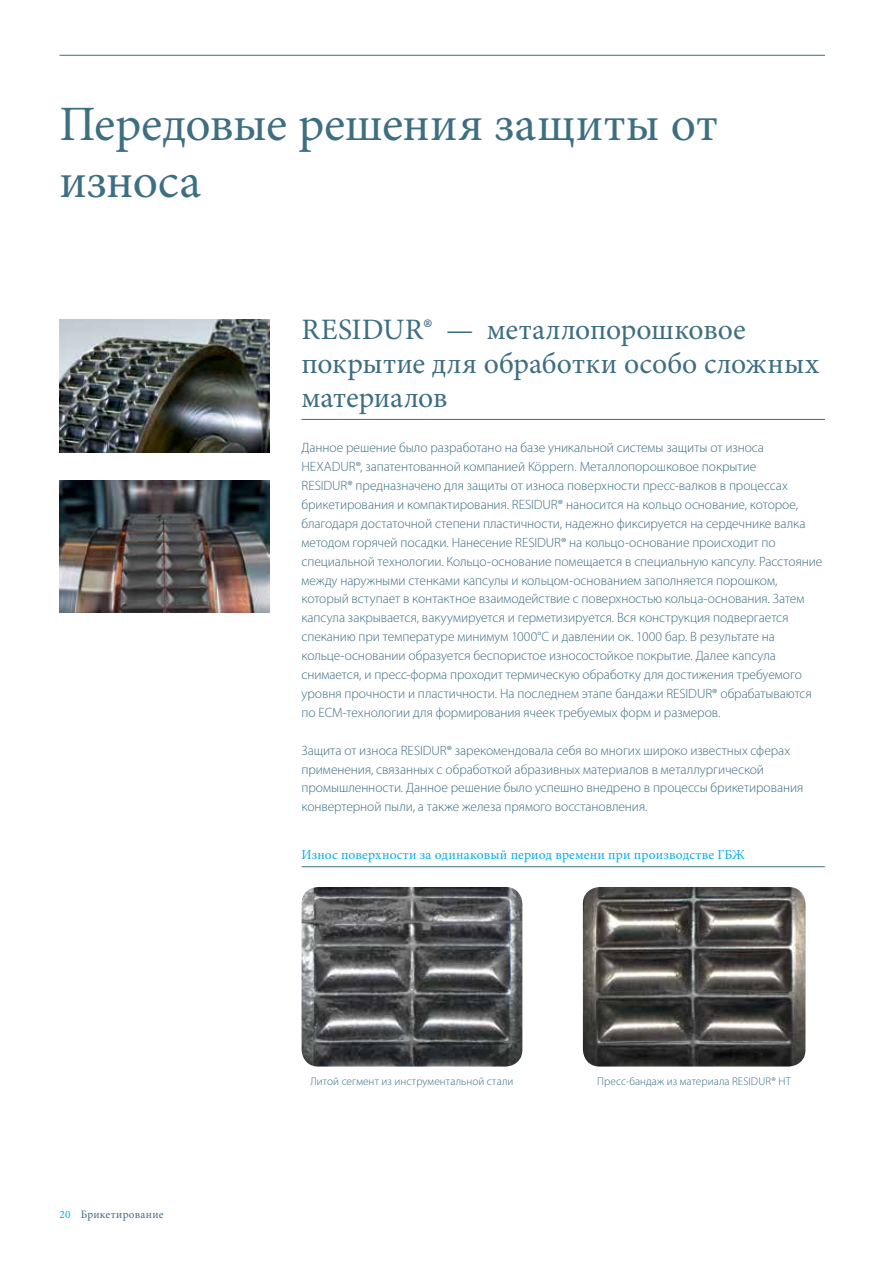
<style>
.page{position:relative;width:893px;height:1263px;background:#fff}
.page>*{position:absolute;margin:0;border:0;box-sizing:border-box;transform-origin:0 0}
.t1{font:49.5px/57px "Minion Pro";color:#3d6e82}
.t2{font:29.7px/34.2px "Minion Pro";letter-spacing:.005em;color:#3d6e82}
.t3{font:300 13.5px/18.9px "Myriad Pro";letter-spacing:-.005em;color:#3d6e82}
.t4{font:13.5px "Minion Pro";letter-spacing:.01em;color:#00aeef}
.t5{font:300 11.25px "Myriad Pro";letter-spacing:.01em;color:#3d6e82}
.t6{font:11.25px "Minion Pro";letter-spacing:.025em;color:#3d6e82}
.s1{color:#00aeef}
</style>
<div class="page">
<img style="left:60px;top:481px;width:210px;height:132px">
<img style="left:302px;top:887px;width:220px;height:179px">
<img style="left:583px;top:887px;width:222px;height:179px">
<img style="left:60px;top:320px;width:210px;height:132px">
<hr style="left:301px;top:419px;width:524px;height:1px;background:#3d6e82">
<hr style="left:302px;top:866px;width:523px;height:1px;background:#3d6e82">
<hr style="left:60px;top:55px;width:765px;height:1px;background:#3d6e82">
<h1 class="t1" style="left:60px;top:96px;width:660px">Передовые решения защиты от износа</h1>
<h2 class="t2" style="left:301px;top:312px;width:519px">RESIDUR® — металлопорошковое покрытие для обработки особо сложных материалов</h2>
<p class="t3" style="left:301px;top:438px;width:522px">Данное решение было разработано на базе уникальной системы защиты от износа HEXADUR®, запатентованной компанией Köppern. Металлопорошковое покрытие<br>RESIDUR® предназначено для защиты от износа поверхности пресс-валков в процессах брикетирования и компактирования. RESIDUR® наносится на кольцо основание, которое, благодаря достаточной степени пластичности, надежно фиксируется на сердечнике валка методом горячей посадки. Нанесение RESIDUR® на кольцо-основание происходит по специальной технологии. Кольцо-основание помещается в специальную капсулу. Расстояние между наружными стенками капсулы и кольцом-основанием заполняется порошком, который вступает в контактное взаимодействие с поверхностью кольца-основания. Затем капсула закрывается, вакуумируется и герметизируется. Вся конструкция подвергается спеканию при температуре минимум 1000°C и давлении ок. 1000 бар. В результате на кольце-основании образуется беспористое износостойкое покрытие. Далее капсула снимается, и пресс-форма проходит термическую обработку для достижения требуемого уровня прочности и пластичности. На последнем этапе бандажи RESIDUR® обрабатываются по ЕСМ-технологии для формирования ячеек требуемых форм и размеров.</p>
<p class="t3" style="left:301px;top:741px;width:503px">Защита от износа RESIDUR® зарекомендовала себя во многих широко известных сферах применения, связанных с обработкой абразивных материалов в металлургической промышленности. Данное решение было успешно внедрено в процессы брикетирования конвертерной пыли, а также железа прямого восстановления.</p>
<p class="t4" style="left:302px;top:845px;width:445px">Износ поверхности за одинаковый период времени при производстве ГБЖ</p>
<p class="t6" style="left:60px;top:1206px;width:105px"><span class="s1">20</span> Брикетирование</p>
<p class="t5" style="left:310px;top:1075px;width:204px">Литой сегмент из инструментальной стали</p>
<p class="t5" style="left:597px;top:1075px;width:195px">Пресс-бандаж из материала RESIDUR® HT</p>
</div>
